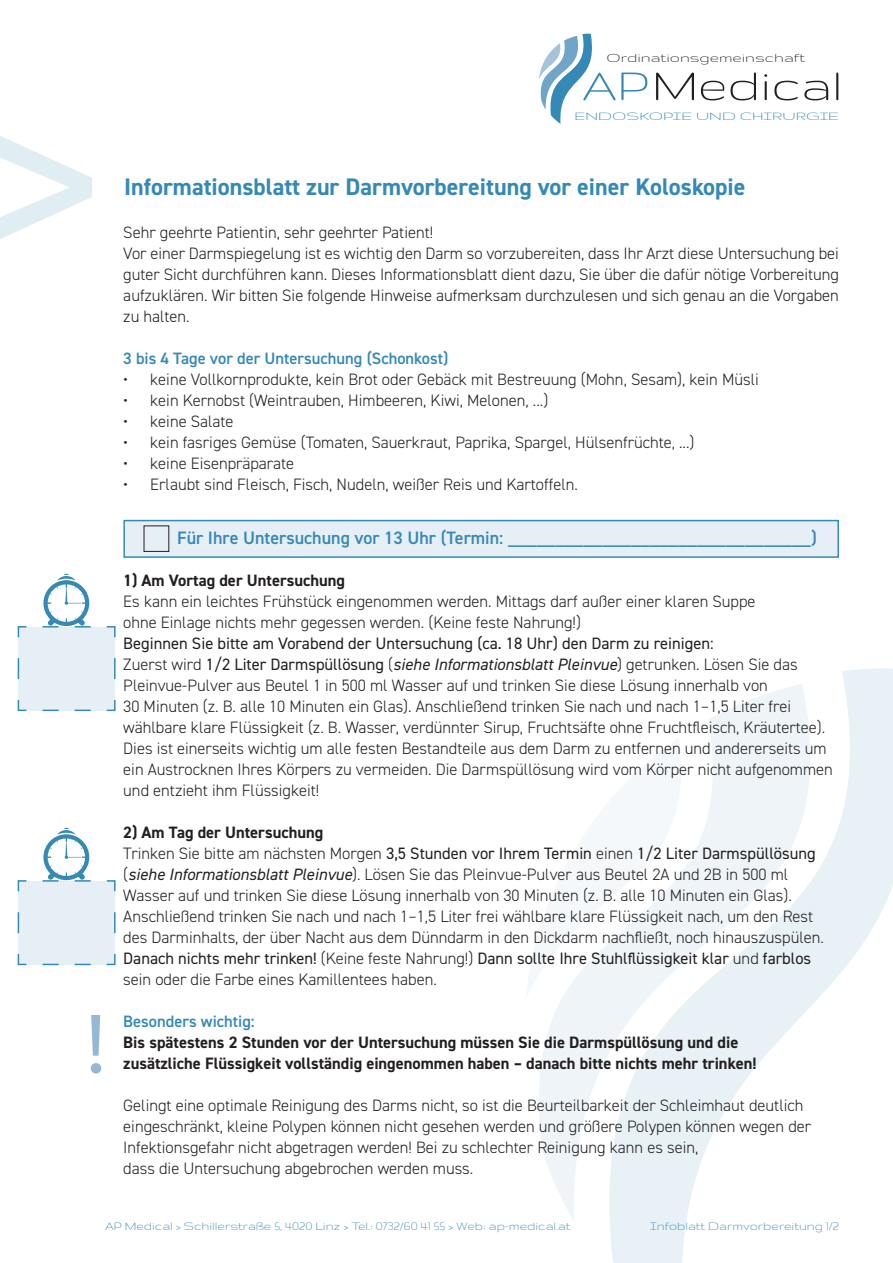
<style>
.page{position:relative;width:893px;height:1263px;background:#fff}
.page>*{position:absolute;margin:0;border:0;box-sizing:border-box;transform-origin:0 0}
.t1{font:700 210px "Myriad Pro";color:#3589b5}
.t2{font:75px "Monaco";color:#96b8d5}
.t3{font:50.85px "Gruppo";color:#231f20;scale:1.05 1}
.t4{font:700 24px "DIN2014";color:#3589b5}
.t5{font:600 18px "DIN2014";color:#3589b5}
.t6{font:300 16.5px/21px "DIN2014";color:#231f20}
.t7{font:700 16.5px/21px "DIN2014";color:#231f20}
.t8{font:600 16.5px "DIN2014";color:#3589b5}
.t9{font:14.4px "Gruppo";color:#231f20;scale:1.17 1}
.t10{font:13.5px "Gruppo";color:#3589b5}
.t11{font:13.35px "Gruppo";color:#3589b5;scale:1.28 1}
.s1{color:#3589b5}
.s2{font-weight:400}
.s3{font-weight:400;font-style:italic}
.s4{font-weight:700}
</style>
<div class="page">
<div style="left:123px;top:520px;width:716px;height:38px;background:#e7eff6;border:2px solid #3589b5"></div>
<svg style="left:526px;top:823px;width:67px;height:398px"></svg>
<svg style="left:593px;top:668px;width:300px;height:595px"></svg>
<svg style="left:539px;top:34px;width:53px;height:90px"></svg>
<svg style="left:17px;top:574px;width:99px;height:138px"></svg>
<svg style="left:17px;top:828px;width:99px;height:138px"></svg>
<h1 class="t1" style="left:-21px;top:36px;width:127px">&gt;</h1>
<h2 class="t2" style="left:73px;top:980px;width:46px">!</h2>
<p class="t9" style="left:607px;top:51px;width:171px">Ordinationsgemeinschaft</p>
<h3 class="t3" style="left:582px;top:60px;width:250px"><span class="s1">AP</span>Medical</h3>
<p class="t11" style="left:575px;top:110px;width:208px">ENDOSKOPIE UND CHIRURGIE</p>
<h3 class="t4" style="left:124px;top:171px;width:623px">Informationsblatt zur Darmvorbereitung vor einer Koloskopie</h3>
<p class="t6" style="left:123px;top:222px;width:717px">Sehr geehrte Patientin, sehr geehrter Patient!<br>Vor einer Darmspiegelung ist es wichtig den Darm so vorzubereiten, dass Ihr Arzt diese Untersuchung bei guter Sicht durchführen kann. Dieses Informationsblatt dient dazu, Sie über die dafür nötige Vorbereitung aufzuklären. Wir bitten Sie folgende Hinweise aufmerksam durchzulesen und sich genau an die Vorgaben zu halten.</p>
<p class="t8" style="left:123px;top:348px;width:327px">3 bis 4 Tage vor der Untersuchung (Schonkost)</p>
<p class="t6" style="left:123px;top:369px;width:637px">• keine Vollkornprodukte, kein Brot oder Gebäck mit Bestreuung (Mohn, Sesam), kein Müsli</p>
<p class="t6" style="left:123px;top:390px;width:426px">• kein Kernobst (Weintrauben, Himbeeren, Kiwi, Melonen, ...)</p>
<p class="t6" style="left:123px;top:411px;width:112px">• keine Salate</p>
<p class="t6" style="left:123px;top:432px;width:573px">• kein fasriges Gemüse (Tomaten, Sauerkraut, Paprika, Spargel, Hülsenfrüchte, ...)</p>
<p class="t6" style="left:123px;top:453px;width:172px">• keine Eisenpräparate</p>
<p class="t6" style="left:123px;top:474px;width:456px">• Erlaubt sind Fleisch, Fisch, Nudeln, weißer Reis und Kartoffeln.</p>
<p class="t5" style="left:177px;top:526px;width:641px">Für Ihre Untersuchung vor 13 Uhr (Termin: ________________________________)</p>
<p class="t7" style="left:123px;top:570px;width:223px">1) Am Vortag der Untersuchung</p>
<p class="t6" style="left:123px;top:591px;width:634px">Es kann ein leichtes Frühstück eingenommen werden. Mittags darf außer einer klaren Suppe ohne Einlage nichts mehr gegessen werden. (Keine feste Nahrung!)</p>
<p class="t6" style="left:123px;top:633px;width:711px"><span class="s2">Beginnen Sie bitte am Vorabend der Untersuchung (ca. 18 Uhr) den Darm zu reinigen:<br></span>Zuerst wird <span class="s2">1/2 Liter Darmspüllösung</span> (<span class="s3">siehe Informationsblatt Pleinvue</span>) getrunken. Lösen Sie das Pleinvue-Pulver aus Beutel 1 in 500 ml Wasser auf und trinken Sie diese Lösung innerhalb von<br>30 Minuten (z. B. alle 10 Minuten ein Glas). Anschließend trinken Sie nach und nach 1–1,5 Liter frei wählbare klare Flüssigkeit (z. B. Wasser, verdünnter Sirup, Fruchtsäfte ohne Fruchtfleisch, Kräutertee).<br>Dies ist einerseits wichtig um alle festen Bestandteile aus dem Darm zu entfernen und andererseits um ein Austrocknen Ihres Körpers zu vermeiden. Die Darmspüllösung wird vom Körper nicht aufgenommen und entzieht ihm Flüssigkeit!</p>
<p class="t6" style="left:123px;top:822px;width:702px"><span class="s4">2) Am Tag der Untersuchung<br></span>Trinken Sie bitte am nächsten Morgen <span class="s2">3,5 Stunden vor Ihrem Termin</span> einen <span class="s2">1/2 Liter Darmspüllösung </span>(<span class="s3">siehe Informationsblatt Pleinvue</span>). Lösen Sie das Pleinvue-Pulver aus Beutel 2A und 2B in 500 ml Wasser auf und trinken Sie diese Lösung innerhalb von 30 Minuten (z. B. alle 10 Minuten ein Glas).<br>Anschließend trinken Sie nach und nach 1–1,5 Liter frei wählbare klare Flüssigkeit nach, um den Rest des Darminhalts, der über Nacht aus dem Dünndarm in den Dickdarm nachfließt, noch hinauszuspülen.<br><span class="s2">Danach nichts mehr trinken!</span> (Keine feste Nahrung!) <span class="s2">Dann sollte Ihre Stuhlflüssigkeit klar</span> und <span class="s2">farblos </span>sein oder die Farbe eines Kamillentees haben.</p>
<p class="t8" style="left:123px;top:1011px;width:133px">Besonders wichtig:</p>
<p class="t7" style="left:123px;top:1032px;width:635px">Bis spätestens 2 Stunden vor der Untersuchung müssen Sie die Darmspüllösung und die zusätzliche Flüssigkeit vollständig eingenommen haben – danach bitte nichts mehr trinken!</p>
<p class="t6" style="left:123px;top:1095px;width:689px">Gelingt eine optimale Reinigung des Darms nicht, so ist die Beurteilbarkeit der Schleimhaut deutlich eingeschränkt, kleine Polypen können nicht gesehen werden und größere Polypen können wegen der Infektionsgefahr nicht abgetragen werden! Bei zu schlechter Reinigung kann es sein,<br>dass die Untersuchung abgebrochen werden muss.</p>
<p class="t10" style="left:105px;top:1219px;width:467px">AP Medical &gt; Schillerstraße 5, 4020 Linz &gt; Tel.: 0732/60 41 55 &gt; Web: ap-medical.at</p>
<p class="t10" style="left:650px;top:1219px;width:190px">Infoblatt Darmvorbereitung 1/2</p>
</div>
